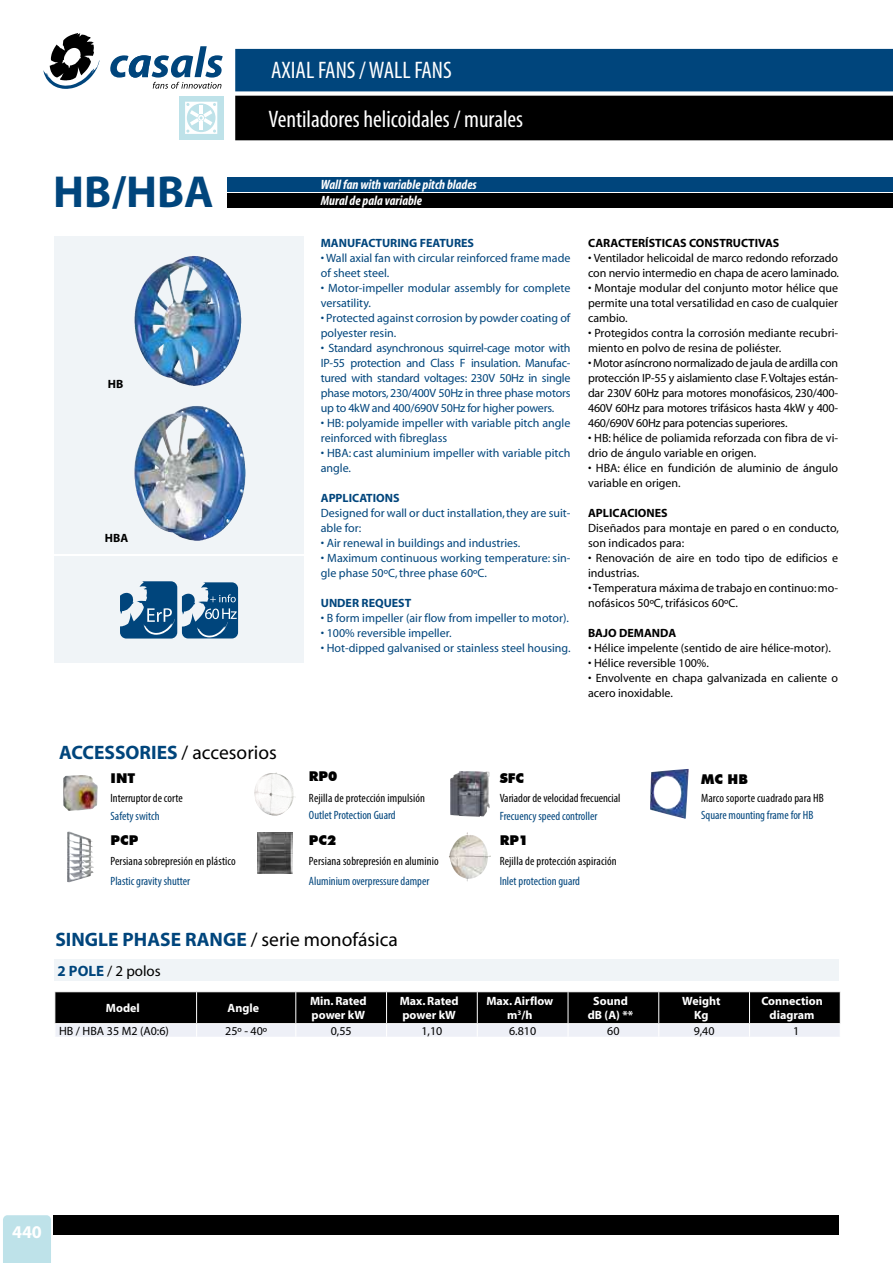
<style>
.page{position:relative;width:893px;height:1263px;background:#fff}
.page>*{position:absolute;margin:0;border:0;box-sizing:border-box;transform-origin:0 0}
.t1{font:700 45px "Myriad";color:#00457c}
.t2{font:condensed 24px "Myriad";color:#fff}
.t3{font:700 19.5px "Myriad";color:#00457c}
.t4{font:700 18px "Myriad Pro";color:#fff}
.t5{font:15px "Myriad";color:#000}
.t6{font:italic 700 condensed 13.5px/16.2px "Myriad";color:#fff}
.t7{font:900 13.5px "Futura BT";color:#000}
.t8{font:12px/15px "Myriad";color:#000}
.t9{font:12px/15px "Myriad";color:#00457c}
.t10{font:condensed 12px "Myriad Pro";letter-spacing:.01em;color:#000}
.t11{font:condensed 12px "Myriad Pro";color:#00457c}
.t12{font:700 12px/14.4px "Myriad";color:#fff;text-align:center}
.t13{font:700 12px "Myriad";color:#000}
.t14{font:700 12px "Myriad";color:#00457c}
.s1{font-weight:400;color:#000}
.s2{font-weight:700;color:#00457c}
</style>
<div class="page">
<svg style="left:235px;top:49px;width:658px;height:91px;background:#0d2d46"></svg>
<svg style="left:110px;top:46px;width:113px;height:43px"></svg>
<svg style="left:43px;top:33px;width:56px;height:56px"></svg>
<div style="left:53px;top:1215px;width:786px;height:19px;background:#000"></div>
<svg style="left:3px;top:1215px;width:48px;height:48px"></svg>
<div style="left:6px;top:1225px;width:42px;height:25px;background:#bee2e9"></div>
<div style="left:179px;top:96px;width:44px;height:44px;background:#bee2e9"></div>
<svg style="left:185px;top:102px;width:32px;height:32px"></svg>
<div style="left:227px;top:193px;width:666px;height:15px;background:#000"></div>
<svg style="left:54px;top:237px;width:250px;height:317px;fill:#f0f4f7"></svg>
<div style="left:54px;top:557px;width:250px;height:106px;background:#f0f4f7"></div>
<img style="left:134px;top:256px;width:58px;height:111px">
<img style="left:134px;top:406px;width:60px;height:108px">
<div style="left:227px;top:177px;width:666px;height:14px;background:#00457c"></div>
<svg style="left:120px;top:581px;width:118px;height:57px"></svg>
<img style="left:63px;top:775px;width:35px;height:36px">
<img style="left:254px;top:773px;width:22px;height:31px">
<img style="left:450px;top:771px;width:39px;height:46px">
<img style="left:650px;top:769px;width:39px;height:50px">
<img style="left:67px;top:832px;width:27px;height:50px">
<img style="left:258px;top:832px;width:34px;height:41px">
<img style="left:449px;top:833px;width:18px;height:36px">
<svg style="left:55px;top:992px;width:785px;height:45px;background:#49494b"></svg>
<hr style="left:54px;top:1023px;width:143px;height:1px;background:#fff">
<hr style="left:197px;top:1023px;width:99px;height:1px;background:#fff">
<hr style="left:296px;top:1023px;width:91px;height:1px;background:#fff">
<hr style="left:387px;top:1023px;width:90px;height:1px;background:#fff">
<hr style="left:477px;top:1023px;width:91px;height:1px;background:#fff">
<hr style="left:568px;top:1023px;width:91px;height:1px;background:#fff">
<hr style="left:659px;top:1023px;width:90px;height:1px;background:#fff">
<hr style="left:749px;top:1023px;width:92px;height:1px;background:#fff">
<hr style="left:196px;top:992px;width:1px;height:31px;background:#fff">
<hr style="left:295px;top:992px;width:1px;height:31px;background:#fff">
<hr style="left:386px;top:992px;width:1px;height:31px;background:#fff">
<hr style="left:477px;top:992px;width:1px;height:31px;background:#fff">
<hr style="left:568px;top:992px;width:1px;height:31px;background:#fff">
<hr style="left:658px;top:992px;width:1px;height:31px;background:#fff">
<hr style="left:749px;top:992px;width:1px;height:31px;background:#fff">
<div style="left:54px;top:959px;width:785px;height:22px;background:#f0f4f7"></div>
<h2 class="t2" style="left:271px;top:58px;width:182px">AXIAL FANS /WALL FANS</h2>
<h1 class="t1" style="left:53px;top:168px;width:162px">HB/HBA</h1>
<p class="t13" style="left:108px;top:377px;width:17px">HB</p>
<p class="t13" style="left:105px;top:531px;width:25px">HBA</p>
<h2 class="t2" style="left:269px;top:107px;width:256px">Ventiladores helicoidales / murales</h2>
<p class="t6" style="left:321px;top:176px;width:158px">Wall fan with variable pitch blades<br>Mural de pala variable</p>
<p class="t14" style="left:321px;top:237px;width:155px">MANUFACTURING FEATURES</p>
<p class="t9" style="left:321px;top:251px;width:251px">• Wall axial fan with circular reinforced frame made of sheet steel.</p>
<p class="t9" style="left:321px;top:281px;width:251px">• Motor-impeller modular assembly for complete versatility.</p>
<p class="t9" style="left:321px;top:311px;width:251px">• Protected against corrosion by powder coating of polyester resin.</p>
<p class="t9" style="left:321px;top:341px;width:251px;text-align:justify">• Standard asynchronous squirrel-cage motor with IP-55 protection and Class F insulation. Manufac&shy;tured with standard voltages: 230V 50Hz in single phase motors, 230/400V 50Hz in three phase motors up to 4kW and 400/690V 50Hz for higher powers.</p>
<p class="t9" style="left:321px;top:416px;width:251px">• HB: polyamide impeller with variable pitch angle reinforced with fibreglass</p>
<p class="t9" style="left:321px;top:446px;width:251px">• HBA: cast aluminium impeller with variable pitch angle.</p>
<p class="t14" style="left:321px;top:492px;width:80px">APPLICATIONS</p>
<p class="t9" style="left:321px;top:506px;width:251px">Designed for wall or duct installation, they are suit&shy;able for:</p>
<p class="t9" style="left:321px;top:536px;width:201px">• Air renewal in buildings and industries.</p>
<p class="t9" style="left:321px;top:551px;width:251px">• Maximum continuous working temperature: sin&shy;gle phase 50ºC, three phase 60ºC.</p>
<p class="t14" style="left:321px;top:597px;width:92px">UNDER REQUEST</p>
<p class="t9" style="left:321px;top:611px;width:250px">• B form impeller (air flow from impeller to motor).</p>
<p class="t9" style="left:321px;top:626px;width:132px">• 100% reversible impeller.</p>
<p class="t9" style="left:321px;top:641px;width:251px">• Hot-dipped galvanised or stainless steel housing.</p>
<p class="t13" style="left:588px;top:237px;width:193px">CARACTERÍSTICAS CONSTRUCTIVAS</p>
<p class="t8" style="left:588px;top:251px;width:252px">• Ventilador helicoidal de marco redondo reforzado con nervio intermedio en chapa de acero laminado.</p>
<p class="t8" style="left:588px;top:281px;width:252px;text-align:justify">• Montaje modular del conjunto motor hélice que permite una total versatilidad en caso de cualquier cambio.</p>
<p class="t8" style="left:588px;top:326px;width:252px">• Protegidos contra la corrosión mediante recubri&shy;miento en polvo de resina de poliéster.</p>
<p class="t8" style="left:588px;top:356px;width:252px;text-align:justify">• Motor asíncrono normalizado de jaula de ardilla con protección IP-55 y aislamiento clase F. Voltajes están&shy;dar 230V 60Hz para motores monofásicos, 230/400- 460V 60Hz para motores trifásicos hasta 4kW y 400- 460/690V 60Hz para potencias superiores.</p>
<p class="t8" style="left:588px;top:431px;width:252px">• HB: hélice de poliamida reforzada con fibra de vi&shy;drio de ángulo variable en origen.</p>
<p class="t8" style="left:588px;top:461px;width:252px">• HBA: élice en fundición de aluminio de ángulo variable en origen.</p>
<p class="t13" style="left:588px;top:507px;width:81px">APLICACIONES</p>
<p class="t8" style="left:588px;top:521px;width:252px">Diseñados para montaje en pared o en conducto, son indicados para:</p>
<p class="t8" style="left:588px;top:551px;width:251px">• Renovación de aire en todo tipo de edificios e industrias.</p>
<p class="t8" style="left:588px;top:581px;width:252px">• Temperatura máxima de trabajo en continuo: mo&shy;nofásicos 50ºC, trifásicos 60ºC.</p>
<p class="t13" style="left:588px;top:627px;width:90px">BAJO DEMANDA</p>
<p class="t8" style="left:588px;top:641px;width:244px">• Hélice impelente (sentido de aire hélice-motor).</p>
<p class="t8" style="left:588px;top:656px;width:122px">• Hélice reversible 100%.</p>
<p class="t8" style="left:588px;top:671px;width:251px">• Envolvente en chapa galvanizada en caliente o acero inoxidable.</p>
<h3 class="t3" style="left:59px;top:742px;width:219px">ACCESSORIES <span class="s1">/ accesorios</span></h3>
<p class="t7" style="left:111px;top:770px;width:26px">INT</p>
<p class="t7" style="left:309px;top:768px;width:30px">RP0</p>
<p class="t7" style="left:500px;top:770px;width:26px">SFC</p>
<p class="t7" style="left:701px;top:771px;width:48px">MC HB</p>
<p class="t10" style="left:111px;top:791px;width:74px">Interruptor de corte</p>
<p class="t10" style="left:309px;top:791px;width:118px">Rejilla de protección impulsión</p>
<p class="t10" style="left:500px;top:791px;width:122px">Variador de velocidad frecuencial</p>
<p class="t10" style="left:701px;top:791px;width:124px">Marco soporte cuadrado para HB</p>
<p class="t11" style="left:111px;top:809px;width:50px">Safety switch</p>
<p class="t11" style="left:309px;top:808px;width:88px">Outlet Protection Guard</p>
<p class="t11" style="left:500px;top:809px;width:99px">Frecuency speed controller</p>
<p class="t11" style="left:701px;top:808px;width:114px">Square mounting frame for HB</p>
<p class="t7" style="left:111px;top:832px;width:29px">PCP</p>
<p class="t7" style="left:309px;top:832px;width:29px">PC2</p>
<p class="t7" style="left:500px;top:832px;width:30px">RP1</p>
<p class="t10" style="left:111px;top:854px;width:127px">Persiana sobrepresión en plástico</p>
<p class="t10" style="left:309px;top:854px;width:131px">Persiana sobrepresión en aluminio</p>
<p class="t10" style="left:500px;top:854px;width:118px">Rejilla de protección aspiración</p>
<p class="t11" style="left:111px;top:874px;width:81px">Plastic gravity shutter</p>
<p class="t11" style="left:309px;top:874px;width:122px">Aluminium overpressure damper</p>
<p class="t11" style="left:500px;top:874px;width:82px">Inlet protection guard</p>
<h3 class="t3" style="left:55px;top:929px;width:344px">SINGLE PHASE RANGE <span class="s1">/ serie monofásica</span></h3>
<p class="t5" style="left:58px;top:963px;width:105px"><span class="s2">2 POLE</span> / 2 polos</p>
<p class="t12" style="left:106px;top:1001px;width:35px">Model</p>
<p class="t12" style="left:228px;top:1001px;width:33px">Angle</p>
<p class="t12" style="left:310px;top:994px;width:58px;text-align:left">Min. Rated power kW</p>
<p class="t12" style="left:400px;top:994px;width:60px;text-align:left">Max. Rated power kW</p>
<p class="t12" style="left:486px;top:994px;width:68px">Max. Airflow m<sup>3</sup>/h</p>
<p class="t12" style="left:588px;top:994px;width:47px">Sound dB (A) **</p>
<p class="t12" style="left:682px;top:994px;width:40px">Weight<br>Kg</p>
<p class="t12" style="left:761px;top:994px;width:63px">Connection diagram</p>
<p class="t8" style="left:59px;top:1023px;width:111px">HB / HBA 35 M2 (A0:6)</p>
<p class="t8" style="left:225px;top:1023px;width:43px">25º - 40º</p>
<p class="t8" style="left:331px;top:1023px;width:22px">0,55</p>
<p class="t8" style="left:421px;top:1023px;width:22px">1,10</p>
<p class="t8" style="left:509px;top:1023px;width:29px">6.810</p>
<p class="t8" style="left:607px;top:1023px;width:14px">60</p>
<p class="t8" style="left:694px;top:1023px;width:22px">9,40</p>
<p class="t8" style="left:793px;top:1023px;width:8px">1</p>
<h3 class="t4" style="left:12px;top:1220px;width:31px">440</h3>
</div>
